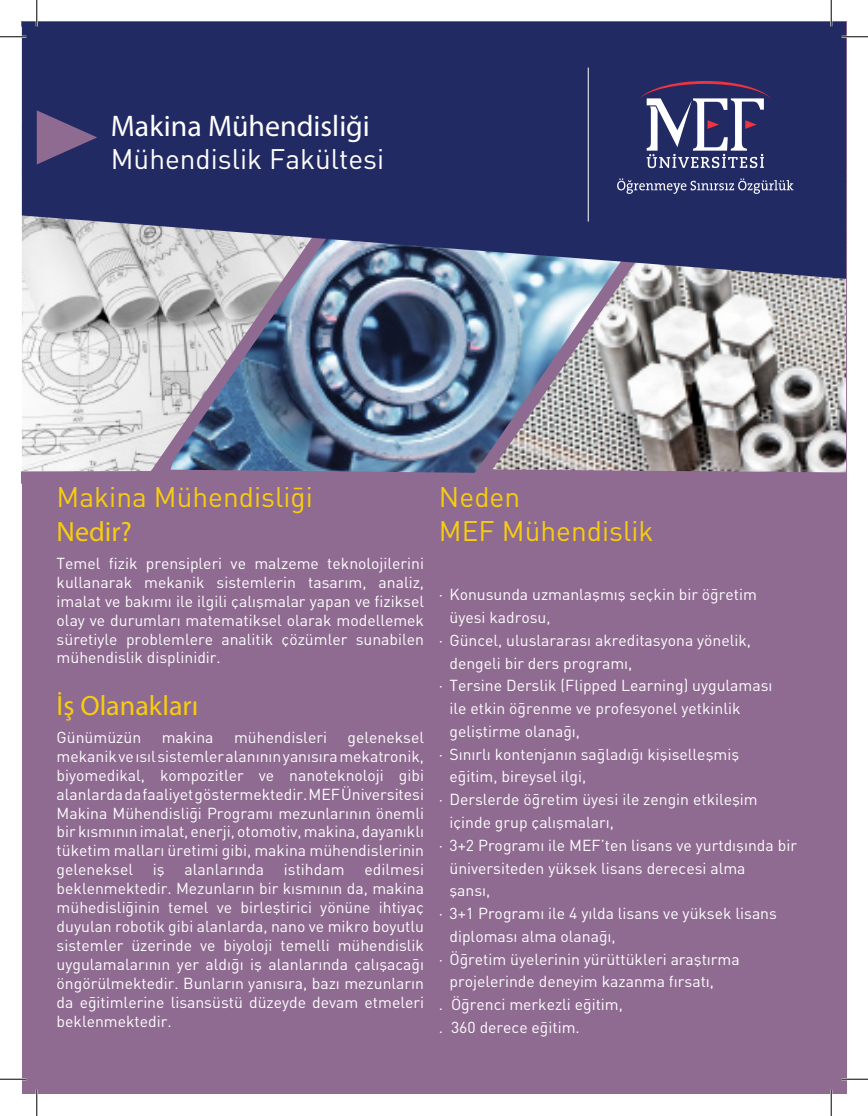
<style>
.page{position:relative;width:868px;height:1116px;background:#fff}
.page>*{position:absolute;margin:0;border:0;box-sizing:border-box;transform-origin:0 0}
.t1{font:29.75px "Myriad Pro";color:#fff}
.t2{font:28px "DIN Regular";color:#f6cd0f}
.t3{font:28px "DIN Regular";color:#fff}
.t4{font:28px "Myriad Pro";color:#f6cd0f}
.t5{font:15.75px/18.9px "DIN Regular";color:#fff;text-align:justify}
</style>
<div class="page">
<div style="left:22px;top:22px;width:823px;height:1071px;background:#8f6a91"></div>
<svg style="left:781px;top:279px;width:64px;height:194px;background:#a9a7a5"></svg>
<img style="left:457px;top:279px;width:324px;height:194px">
<svg style="left:22px;top:279px;width:435px;height:194px;background:#939dad"></svg>
<svg style="left:22px;top:22px;width:823px;height:257px;background:#363e71"></svg>
<svg style="left:639px;top:81px;width:131px;height:87px;background:#585884"></svg>
<svg style="left:617px;top:178px;width:176px;height:16px;background:#4d5382"></svg>
<svg style="left:37px;top:110px;width:60px;height:54px"></svg>
<hr style="left:587px;top:68px;width:1px;height:153px;background:#fff">
<hr style="left:0;top:36px;width:26px;height:2px;background:#fff">
<hr style="left:841px;top:36px;width:26px;height:2px;background:#fff">
<hr style="left:0;top:1077px;width:26px;height:3px;background:#fff">
<hr style="left:841px;top:1077px;width:26px;height:3px;background:#fff">
<hr style="left:36px;top:0;width:2px;height:26px;background:#fff">
<hr style="left:36px;top:1089px;width:2px;height:26px;background:#fff">
<hr style="left:829px;top:0;width:3px;height:26px;background:#fff">
<hr style="left:829px;top:1089px;width:3px;height:26px;background:#fff">
<svg style="left:0;top:36px;width:26px;height:1px"></svg>
<svg style="left:841px;top:36px;width:26px;height:1px"></svg>
<svg style="left:0;top:1078px;width:26px;height:1px"></svg>
<svg style="left:841px;top:1078px;width:26px;height:1px"></svg>
<svg style="left:36px;top:0;width:1px;height:26px"></svg>
<svg style="left:36px;top:1089px;width:1px;height:26px"></svg>
<svg style="left:830px;top:0;width:1px;height:26px"></svg>
<svg style="left:830px;top:1089px;width:1px;height:26px"></svg>
<p class="t1" style="left:111px;top:107px;width:260px">Makina Mühendisliği</p>
<p class="t3" style="left:111px;top:142px;width:275px">Mühendislik Fakültesi</p>
<p class="t2" style="left:57px;top:479px;width:257px">Makina Mühendisliği</p>
<p class="t4" style="left:57px;top:514px;width:77px">Nedir?</p>
<p class="t5" style="left:57px;top:553px;width:369px">Temel fizik prensipleri ve malzeme teknolojilerini kullanarak mekanik sistemlerin tasarım, analiz, imalat ve bakımı ile ilgili çalışmalar yapan ve fiziksel olay ve durumları matematiksel olarak modellemek süretiyle problemlere analitik çözümler sunabilen mühendislik displinidir.</p>
<p class="t4" style="left:57px;top:688px;width:143px">İş Olanakları</p>
<p class="t5" style="left:57px;top:727px;width:86px">Günümüzün</p>
<p class="t5" style="left:162px;top:727px;width:53px">makina</p>
<p class="t5" style="left:234px;top:727px;width:94px">mühendisleri</p>
<p class="t5" style="left:57px;top:727px;width:369px;text-indent:291px">geleneksel mekanik ve ısıl sistemler alanının yanısıra mekatronik, biyomedikal, kompozitler ve nanoteknoloji gibi alanlarda da faaliyet göstermektedir. MEF Üniversitesi Makina Mühendisliği Programı mezunlarının önemli bir kısmının imalat, enerji, otomotiv, makina, dayanıklı tüketim malları üretimi gibi, makina mühendislerinin geleneksel</p>
<p class="t5" style="left:57px;top:859px;width:369px;text-indent:307px">edilmesi beklenmektedir. Mezunların bir kısmının da, makina mühedisliğinin temel ve birleştirici yönüne ihtiyaç duyulan robotik gibi alanlarda, nano ve mikro boyutlu sistemler üzerinde ve biyoloji temelli mühendislik uygulamalarının yer aldığı iş alanlarında çalışacağı öngörülmektedir. Bunların yanısıra, bazı mezunların da eğitimlerine lisansüstü düzeyde devam etmeleri beklenmektedir.</p>
<p class="t5" style="left:153px;top:859px;width:13px">iş</p>
<p class="t5" style="left:184px;top:859px;width:81px">alanlarında</p>
<p class="t5" style="left:284px;top:859px;width:62px">istihdam</p>
<p class="t2" style="left:439px;top:479px;width:83px">Neden</p>
<p class="t2" style="left:439px;top:513px;width:216px">MEF Mühendislik</p>
<p class="t5" style="left:439px;top:585px;width:319px">· Konusunda uzmanlaşmış seçkin bir öğretim</p>
<p class="t5" style="left:449px;top:607px;width:103px">üyesi kadrosu,</p>
<p class="t5" style="left:439px;top:630px;width:313px">· Güncel, uluslararası akreditasyona yönelik,</p>
<p class="t5" style="left:449px;top:653px;width:184px">dengeli bir ders programı,</p>
<p class="t5" style="left:439px;top:676px;width:335px">· Tersine Derslik (Flipped Learning) uygulaması</p>
<p class="t5" style="left:449px;top:698px;width:292px">ile etkin öğrenme ve profesyonel yetkinlik</p>
<p class="t5" style="left:449px;top:721px;width:132px">geliştirme olanağı,</p>
<p class="t5" style="left:439px;top:744px;width:301px">· Sınırlı kontenjanın sağladığı kişiselleşmiş</p>
<p class="t5" style="left:449px;top:767px;width:138px">eğitim, bireysel ilgi,</p>
<p class="t5" style="left:449px;top:787px;width:310px;line-height:22.8px;text-indent:-11px">· Derslerde öğretim üyesi ile zengin etkileşim içinde grup çalışmaları,</p>
<p class="t5" style="left:439px;top:835px;width:359px">· 3+2 Programı ile MEF’ten lisans ve yurtdışında bir</p>
<p class="t5" style="left:449px;top:856px;width:297px;line-height:22.8px">üniversiteden yüksek lisans derecesi alma şansı,</p>
<p class="t5" style="left:439px;top:903px;width:339px">· 3+1 Programı ile 4 yılda lisans ve yüksek lisans</p>
<p class="t5" style="left:449px;top:926px;width:168px">diploması alma olanağı,</p>
<p class="t5" style="left:439px;top:949px;width:302px">· Öğretim üyelerinin yürüttükleri araştırma</p>
<p class="t5" style="left:449px;top:971px;width:266px">projelerinde deneyim kazanma fırsatı,</p>
<p class="t5" style="left:439px;top:994px;width:185px">. Öğrenci merkezli eğitim,</p>
<p class="t5" style="left:439px;top:1017px;width:142px">. 360 derece eğitim.</p>
</div>
